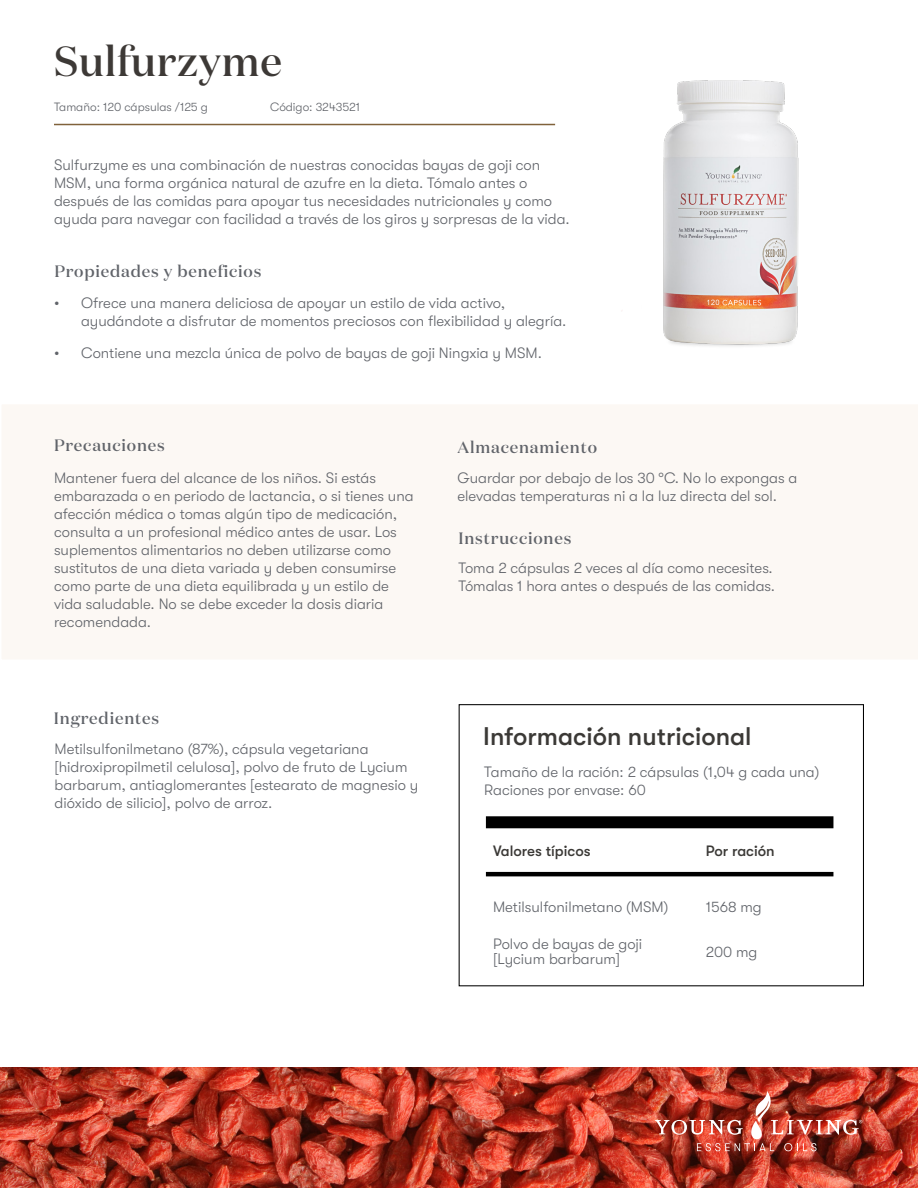
<style>
.page{position:relative;width:918px;height:1188px;background:#fff}
.page>*{position:absolute;margin:0;border:0;box-sizing:border-box;transform-origin:0 0}
.t1{font:500 42px "Domaine Display";letter-spacing:.02em;color:#3d3936}
.t2{font:500 25.5px "GT Walsheim Pro";color:#3b3936}
.t3{font:500 16.5px "Domaine Display";letter-spacing:.05em;color:#61646a}
.t4{font:300 15px/18px "GT Walsheim Pro";color:#61646a}
.t5{font:500 15px "GT Walsheim Pro";color:#3b3936}
.t6{font:300 12px "GT Walsheim Pro";color:#61646a}
</style>
<div class="page">
<div style="left:2px;top:405px;width:916px;height:254px;background:#fcf8f4"></div>
<hr style="left:54px;top:124px;width:501px;height:1px;background:#80623b">
<img style="left:0;top:1067px;width:918px;height:121px">
<div style="left:459px;top:704px;width:405px;height:282px;border:1px solid #000"></div>
<div style="left:486px;top:816px;width:347px;height:12px;background:#000"></div>
<hr style="left:486px;top:872px;width:347px;height:4px;background:#000">
<img style="left:655px;top:1091px;width:207px;height:60px">
<img style="left:663px;top:80px;width:136px;height:266px">
<h1 class="t1" style="left:54px;top:34px;width:230px">Sulfurzyme</h1>
<p class="t6" style="left:54px;top:100px;width:155px">Tamaño: 120 cápsulas /125 g</p>
<p class="t6" style="left:270px;top:100px;width:92px">Código: 3243521</p>
<p class="t4" style="left:54px;top:156px;width:517px">Sulfurzyme es una combinación de nuestras conocidas bayas de goji con MSM, una forma orgánica natural de azufre en la dieta. Tómalo antes o después de las comidas para apoyar tus necesidades nutricionales y como ayuda para navegar con facilidad a través de los giros y sorpresas de la vida.</p>
<p class="t3" style="left:55px;top:261px;width:208px">Propiedades y beneficios</p>
<p class="t4" style="left:81px;top:294px;width:487px;text-indent:-27px">• Ofrece una manera deliciosa de apoyar un estilo de vida activo, ayudándote a disfrutar de momentos preciosos con flexibilidad y alegría.</p>
<p class="t4" style="left:54px;top:344px;width:490px">• Contiene una mezcla única de polvo de bayas de goji Ningxia y MSM.</p>
<p class="t3" style="left:54px;top:435px;width:112px">Precauciones</p>
<p class="t4" style="left:54px;top:469px;width:361px">Mantener fuera del alcance de los niños. Si estás embarazada o en periodo de lactancia, o si tienes una afección médica o tomas algún tipo de medicación, consulta a un profesional médico antes de usar. Los suplementos alimentarios no deben utilizarse como sustitutos de una dieta variada y deben consumirse como parte de una dieta equilibrada y un estilo de vida saludable. No se debe exceder la dosis diaria recomendada.</p>
<p class="t3" style="left:54px;top:707px;width:107px">Ingredientes</p>
<p class="t4" style="left:55px;top:740px;width:365px">Metilsulfonilmetano (87%), cápsula vegetariana [hidroxipropilmetil celulosa], polvo de fruto de Lycium barbarum, antiaglomerantes [estearato de magnesio y dióxido de silicio], polvo de arroz.</p>
<p class="t3" style="left:458px;top:437px;width:141px">Almacenamiento</p>
<p class="t4" style="left:458px;top:469px;width:341px">Guardar por debajo de los 30 °C. No lo expongas a elevadas temperaturas ni a la luz directa del sol.</p>
<p class="t3" style="left:458px;top:527px;width:114px">Instrucciones</p>
<p class="t4" style="left:458px;top:559px;width:318px">Toma 2 cápsulas 2 veces al día como necesites.<br>Tómalas 1 hora antes o después de las comidas.</p>
<h2 class="t2" style="left:483px;top:722px;width:270px">Información nutricional</h2>
<p class="t4" style="left:484px;top:763px;width:337px">Tamaño de la ración: 2 cápsulas (1,04 g cada una)<br>Raciones por envase: 60</p>
<p class="t5" style="left:493px;top:843px;width:99px">Valores típicos</p>
<p class="t5" style="left:706px;top:843px;width:70px">Por ración</p>
<p class="t4" style="left:493px;top:898px;width:177px">Metilsulfonilmetano (MSM)</p>
<p class="t4" style="left:706px;top:898px;width:58px">1568 mg</p>
<p class="t4" style="left:493px;top:937px;width:151px;line-height:15px">Polvo de bayas de goji [Lycium barbarum]</p>
<p class="t4" style="left:706px;top:943px;width:53px">200 mg</p>
</div>
